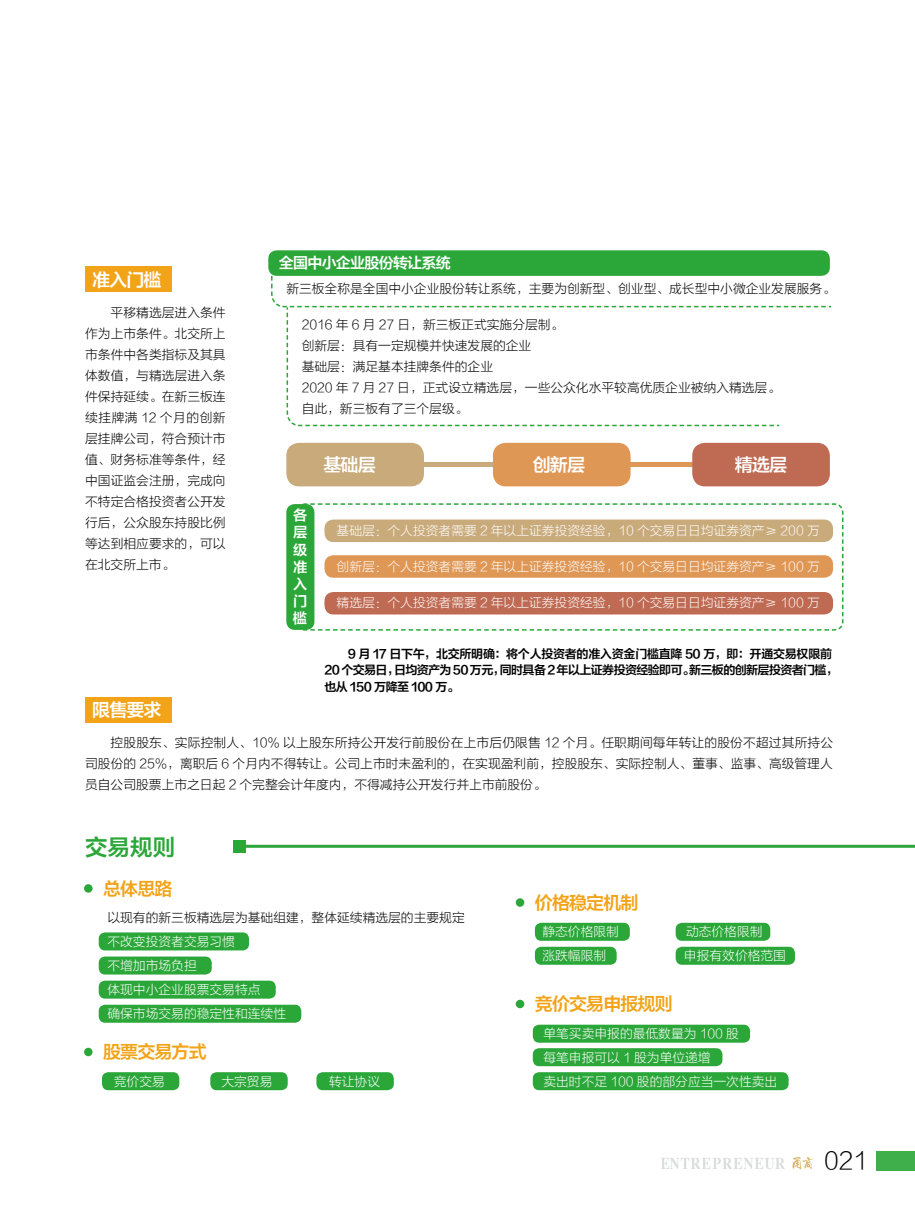
<style>
.page{position:relative;width:915px;height:1212px;background:#fff}
.page>*{position:absolute;margin:0;border:0;box-sizing:border-box;transform-origin:0 0}
.t1{font:24px "FZLTKHK GBK1 0";color:#000}
.t2{font:22.5px "FZLTZCHJW GB1 0";color:#2aa738}
.t3{font:18px "FZLTZCHJW GB1 0";letter-spacing:-.05em;color:#f2a317}
.t4{font:18px "FZLTZCHJW GB1 0";letter-spacing:-.05em;color:#fff}
.t5{font:15px "FZLTZCHJW GB1 0";letter-spacing:-.05em;color:#fff}
.t6{font:14.25px/17.1px "FZLTZCHJW GB1 0";color:#fff;text-align:justify}
.t7{font:12.75px/21px "FZLTKHK GBK1 0";color:#000;text-align:justify}
.t8{font:12.75px/24px "FZLTKHK GBK1 0";color:#fff}
.t9{font:12px/16.5px "FZLTZCHJW GB1 0";letter-spacing:-.05em;color:#000}
</style>
<div class="page">
<svg style="left:661px;top:1158px;width:123px;height:11px"></svg>
<svg style="left:792px;top:1157px;width:20px;height:12px"></svg>
<div style="left:876px;top:1151px;width:38px;height:19px;background:#3faf4c"></div>
<div style="left:85px;top:266px;width:86px;height:26px;background:#f2a317"></div>
<div style="left:85px;top:697px;width:86px;height:25px;background:#f2a317"></div>
<div style="left:268px;top:250px;width:561px;height:26px;background:#2aa738;border-radius:9px"></div>
<div style="left:99px;top:932px;width:150px;height:18px;background:#2aa738;border-radius:6px"></div>
<div style="left:99px;top:956px;width:113px;height:18px;background:#2aa738;border-radius:6px"></div>
<div style="left:102px;top:1072px;width:77px;height:18px;background:#2aa738;border-radius:6px"></div>
<div style="left:210px;top:1072px;width:77px;height:18px;background:#2aa738;border-radius:6px"></div>
<div style="left:316px;top:1072px;width:77px;height:18px;background:#2aa738;border-radius:6px"></div>
<div style="left:534px;top:923px;width:95px;height:18px;background:#2aa738;border-radius:6px"></div>
<div style="left:532px;top:1025px;width:217px;height:18px;background:#2aa738;border-radius:6px"></div>
<div style="left:532px;top:1048px;width:190px;height:18px;background:#2aa738;border-radius:6px"></div>
<div style="left:532px;top:1072px;width:256px;height:18px;background:#2aa738;border-radius:6px"></div>
<div style="left:675px;top:923px;width:95px;height:18px;background:#2aa738;border-radius:6px"></div>
<div style="left:534px;top:947px;width:82px;height:18px;background:#2aa738;border-radius:6px"></div>
<div style="left:675px;top:947px;width:119px;height:18px;background:#2aa738;border-radius:6px"></div>
<div style="left:99px;top:980px;width:177px;height:18px;background:#2aa738;border-radius:6px"></div>
<div style="left:99px;top:1005px;width:202px;height:18px;background:#2aa738;border-radius:6px"></div>
<div style="left:286px;top:504px;width:28px;height:126px;background:#2aa738;border-radius:9px"></div>
<svg style="left:295px;top:503px;width:548px;height:128px"></svg>
<svg style="left:270px;top:269px;width:562px;height:39px"></svg>
<svg style="left:286px;top:306px;width:494px;height:121px"></svg>
<div style="left:324px;top:519px;width:508px;height:23px;background:#c9aa7b;border-radius:9px"></div>
<div style="left:324px;top:555px;width:508px;height:23px;background:#df9756;border-radius:9px"></div>
<div style="left:324px;top:592px;width:508px;height:22px;background:#bf6a52;border-radius:9px"></div>
<div style="left:233px;top:840px;width:13px;height:13px;background:#2aa738"></div>
<hr style="left:241px;top:845px;width:673px;height:3px;background:#2aa738">
<div style="left:84px;top:884px;width:8px;height:9px;background:#2aa738;border-radius:50%"></div>
<div style="left:84px;top:1048px;width:8px;height:8px;background:#2aa738;border-radius:50%"></div>
<div style="left:515px;top:1000px;width:9px;height:8px;background:#2aa738;border-radius:50%"></div>
<svg style="left:515px;top:898px;width:9px;height:9px"></svg>
<div style="left:286px;top:443px;width:138px;height:43px;background:#c9aa7b;border-radius:13px"></div>
<svg style="left:424px;top:462px;width:69px;height:5px"></svg>
<div style="left:493px;top:443px;width:137px;height:43px;background:#df9756;border-radius:13px"></div>
<svg style="left:630px;top:462px;width:62px;height:5px"></svg>
<div style="left:692px;top:443px;width:137px;height:43px;background:#bf6a52;border-radius:13px"></div>
<h3 class="t4" style="left:92px;top:269px;width:71px">准入门槛</h3>
<p class="t7" style="left:85px;top:302px;width:142px;text-indent:26px">平移精选层进入条件作为上市条件。北交所上市条件中各类指标及其具体数值，与精选层进入条件保持延续。在新三板连续挂牌满 12 个月的创新层挂牌公司，符合预计市值、财务标准等条件，经中国证监会注册，完成向不特定合格投资者公开发行后，公众股东持股比例等达到相应要求的，可以在北交所上市。</p>
<h3 class="t4" style="left:92px;top:700px;width:71px">限售要求</h3>
<p class="t5" style="left:279px;top:255px;width:173px">全国中小企业股份转让系统</p>
<p class="t7" style="left:286px;top:278px;width:550px">新三板全称是全国中小企业股份转让系统，主要为创新型、创业型、成长型中小微企业发展服务。</p>
<p class="t7" style="left:301px;top:315px;width:480px;text-align:left">2016 年 6 月 27 日，新三板正式实施分层制。<br>创新层：具有一定规模并快速发展的企业<br>基础层：满足基本挂牌条件的企业<br>2020 年 7 月 27 日，正式设立精选层，一些公众化水平较高优质企业被纳入精选层。自此，新三板有了三个层级。</p>
<p class="t6" style="left:293px;top:507px;width:16px">各层级准入门槛</p>
<h3 class="t4" style="left:323px;top:455px;width:54px">基础层</h3>
<h3 class="t4" style="left:532px;top:455px;width:54px">创新层</h3>
<h3 class="t4" style="left:734px;top:455px;width:54px">精选层</h3>
<p class="t8" style="left:336px;top:519px;width:484px">基础层：个人投资者需要 2 年以上证券投资经验，10 个交易日日均证券资产≥ 200 万</p>
<p class="t8" style="left:336px;top:555px;width:484px">创新层：个人投资者需要 2 年以上证券投资经验，10 个交易日日均证券资产≥ 100 万</p>
<p class="t8" style="left:336px;top:591px;width:484px">精选层：个人投资者需要 2 年以上证券投资经验，10 个交易日日均证券资产≥ 100 万</p>
<p class="t9" style="left:324px;top:646px;width:515px;text-indent:23px">9 月 17 日下午，北交所明确：将个人投资者的准入资金门槛直降 50 万，即：开通交易权限前<br>20 个交易日，日均资产为 50 万元，同时具备 2 年以上证券投资经验即可。新三板的创新层投资者门槛，也从 150 万降至 100 万。</p>
<p class="t7" style="left:85px;top:732px;width:749px;text-indent:26px">控股股东、实际控制人、10% 以上股东所持公开发行前股份在上市后仍限售 12 个月。任职期间每年转让的股份不超过其所持公司股份的 25%，离职后 6 个月内不得转让。公司上市时未盈利的，在实现盈利前，控股股东、实际控制人、董事、监事、高级管理人员自公司股票上市之日起 2 个完整会计年度内，不得减持公开发行并上市前股份。</p>
<h2 class="t2" style="left:85px;top:835px;width:91px">交易规则</h2>
<h3 class="t3" style="left:103px;top:879px;width:71px">总体思路</h3>
<p class="t7" style="left:107px;top:908px;width:359px">以现有的新三板精选层为基础组建，整体延续精选层的主要规定</p>
<p class="t8" style="left:107px;top:930px;width:180px">不改变投资者交易习惯<br>不增加市场负担<br>体现中小企业股票交易特点<br>确保市场交易的稳定性和连续性</p>
<h3 class="t3" style="left:103px;top:1042px;width:105px">股票交易方式</h3>
<p class="t8" style="left:114px;top:1070px;width:52px">竞价交易</p>
<p class="t8" style="left:221px;top:1070px;width:52px">大宗贸易</p>
<p class="t8" style="left:329px;top:1070px;width:52px">转让协议</p>
<h3 class="t3" style="left:534px;top:893px;width:105px">价格稳定机制</h3>
<p class="t8" style="left:542px;top:920px;width:78px">静态价格限制</p>
<p class="t8" style="left:685px;top:920px;width:78px">动态价格限制</p>
<p class="t8" style="left:542px;top:944px;width:65px">涨跌幅限制</p>
<p class="t8" style="left:683px;top:944px;width:103px">申报有效价格范围</p>
<h3 class="t3" style="left:534px;top:994px;width:139px">竞价交易申报规则</h3>
<p class="t8" style="left:543px;top:1022px;width:235px">单笔买卖申报的最低数量为 100 股<br>每笔申报可以 1 股为单位递增<br>卖出时不足 100 股的部分应当一次性卖出</p>
<h1 class="t1" style="left:823px;top:1148px;width:45px">021</h1>
</div>
